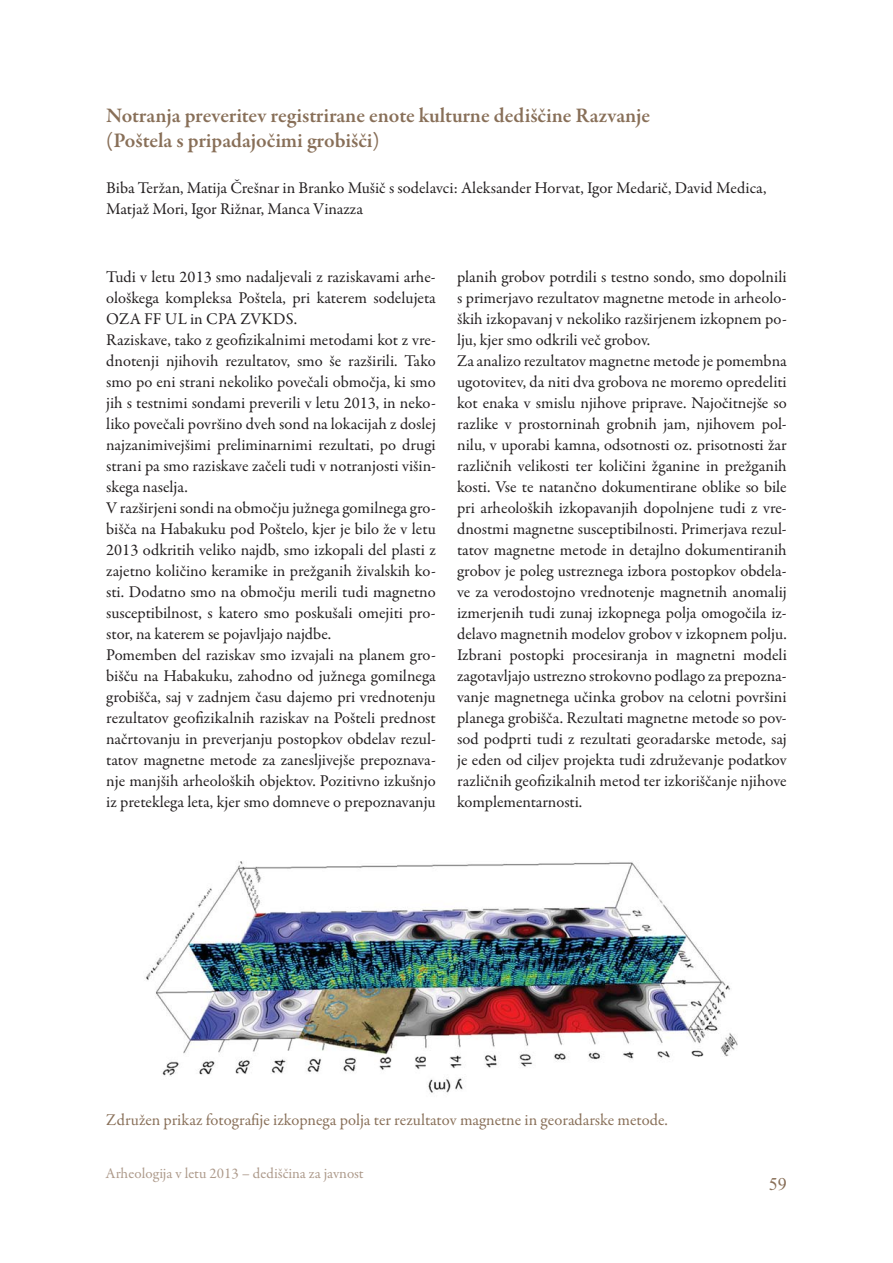
<style>
.page{position:relative;width:893px;height:1263px;background:#fff}
.page>*{position:absolute;margin:0;border:0;box-sizing:border-box;transform-origin:0 0}
.t1{font:600 21px/25.2px "Garamond Premr Pro";color:#886f58}
.t2{font:18px "Times New Roman";color:#886f58}
.t3{font:16.5px/21px "Garamond Premr Pro";color:#231f20}
.t4{font:16.5px "Garamond Premr Pro";color:#886f58}
.t5{font:15px "Garamond Premr Pro";color:#ad9a8b}
</style>
<div class="page">
<img style="left:146px;top:861px;width:592px;height:232px">
<p class="t1" style="left:106px;top:104px;width:545px">Notranja preveritev registrirane enote kulturne dediščine Razvanje (Poštela s pripadajočimi grobišči)</p>
<p class="t3" style="left:106px;top:179px;width:662px">Biba Teržan, Matija Črešnar in Branko Mušič s sodelavci: Aleksander Horvat, Igor Medarič, David Medica,<br>Matjaž Mori, Igor Rižnar, Manca Vinazza</p>
<p class="t3" style="left:106px;top:268px;width:331px">Tudi v letu 2013 smo nadaljevali z raziskavami arhe&shy;ološkega kompleksa Poštela, pri katerem sodelujeta OZA FF UL in CPA ZVKDS.<br>Raziskave, tako z geofizikalnimi metodami kot z vre&shy;dnotenji njihovih rezultatov, smo še razširili. Tako smo po eni strani nekoliko povečali območja, ki smo jih s testnimi sondami preverili v letu 2013, in neko&shy;liko povečali površino dveh sond na lokacijah z doslej najzanimivejšimi preliminarnimi rezultati, po drugi strani pa smo raziskave začeli tudi v notranjosti višin&shy;skega naselja.<br>V razširjeni sondi na območju južnega gomilnega gro&shy;bišča na Habakuku pod Poštelo, kjer je bilo že v letu 2013 odkritih veliko najdb, smo izkopali del plasti z zajetno količino keramike in prežganih živalskih ko&shy;sti. Dodatno smo na območju merili tudi magnetno susceptibilnost, s katero smo poskušali omejiti pro&shy;stor, na katerem se pojavljajo najdbe.<br>Pomemben del raziskav smo izvajali na planem gro&shy;bišču na Habakuku, zahodno od južnega gomilnega grobišča, saj v zadnjem času dajemo pri vrednotenju rezultatov geofizikalnih raziskav na Pošteli prednost načrtovanju in preverjanju postopkov obdelav rezul&shy;tatov magnetne metode za zanesljivejše prepoznava&shy;nje manjših arheoloških objektov. Pozitivno izkušnjo iz preteklega leta, kjer smo domneve o prepoznavanju</p>
<p class="t3" style="left:457px;top:268px;width:331px">planih grobov potrdili s testno sondo, smo dopolnili s primerjavo rezultatov magnetne metode in arheolo&shy;ških izkopavanj v nekoliko razširjenem izkopnem po&shy;lju, kjer smo odkrili več grobov.<br>Za analizo rezultatov magnetne metode je pomembna ugotovitev, da niti dva grobova ne moremo opredeliti kot enaka v smislu njihove priprave. Najočitnejše so razlike v prostorninah grobnih jam, njihovem pol&shy;nilu, v uporabi kamna, odsotnosti oz. prisotnosti žar različnih velikosti ter količini žganine in prežganih kosti. Vse te natančno dokumentirane oblike so bile pri arheoloških izkopavanjih dopolnjene tudi z vre&shy;dnostmi magnetne susceptibilnosti. Primerjava rezul&shy;tatov magnetne metode in detajlno dokumentiranih grobov je poleg ustreznega izbora postopkov obdela&shy;ve za verodostojno vrednotenje magnetnih anomalij izmerjenih tudi zunaj izkopnega polja omogočila iz&shy;delavo magnetnih modelov grobov v izkopnem polju.<br>Izbrani postopki procesiranja in magnetni modeli zagotavljajo ustrezno strokovno podlago za prepozna&shy;vanje magnetnega učinka grobov na celotni površini planega grobišča. Rezultati magnetne metode so pov&shy;sod podprti tudi z rezultati georadarske metode, saj je eden od ciljev projekta tudi združevanje podatkov različnih geofizikalnih metod ter izkoriščanje njihove komplementarnosti.</p>
<p class="t4" style="left:106px;top:1113px;width:563px">Združen prikaz fotografije izkopnega polja ter rezultatov magnetne in georadarske metode.</p>
<p class="t5" style="left:106px;top:1167px;width:260px">Arheologija v letu 2013 – dediščina za javnost</p>
<p class="t2" style="left:769px;top:1174px;width:19px">59</p>
</div>
